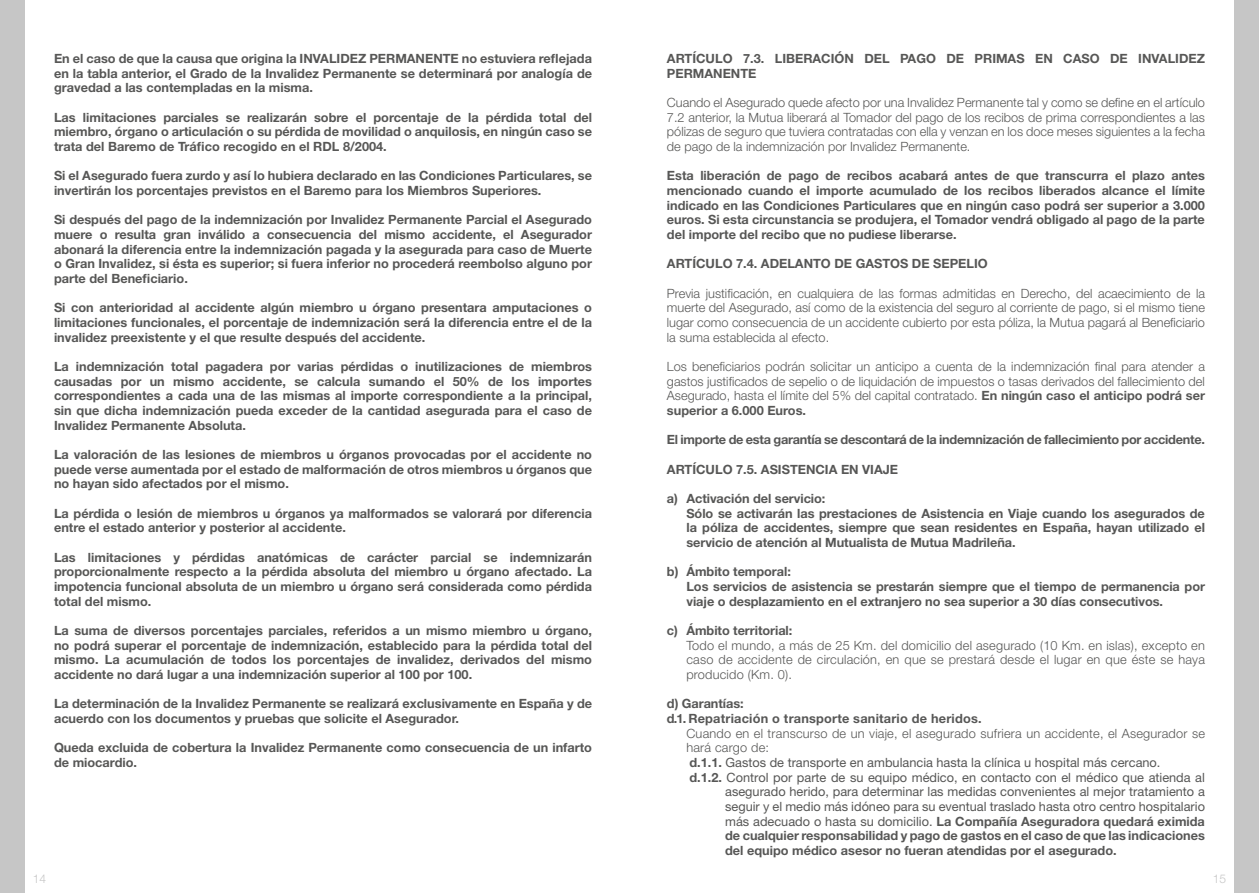
<style>
.page{position:relative;width:1259px;height:893px;background:#fff}
.page>*{position:absolute;margin:0;border:0;box-sizing:border-box;transform-origin:0 0}
.t1{font:700 12.75px/14.7px "Helvetica Neue LT Std";color:#575756;text-align:justify}
.t2{font:300 12.75px/14.7px "Helvetica Neue LT Std";color:#575756;text-align:justify}
.t3{font:12.75px "Helvetica Neue LT Std";color:#575756}
.t4{font:700 12.75px "Helvetica Neue LT Std";letter-spacing:-.02em;color:#575756}
.t5{font:300 12px "Helvetica Neue LT Std";color:#c6c6c6}
.s1{font-weight:700}
.s2{font-weight:400}
</style>
<div class="page">
<div style="left:0;top:0;width:25px;height:893px;background:#c6c6c6"></div>
<div style="left:1234px;top:0;width:25px;height:893px;background:#c6c6c6"></div>
<p class="t1" style="left:54px;top:51px;width:539px">En el caso de que la causa que origina la INVALIDEZ PERMANENTE no estuviera reflejada en la tabla anterior, el Grado de la Invalidez Permanente se determinará por analogía de gravedad a las contempladas en la misma.</p>
<p class="t1" style="left:54px;top:110px;width:539px">Las limitaciones parciales se realizarán sobre el porcentaje de la pérdida total del miembro, órgano o articulación o su pérdida de movilidad o anquilosis, en ningún caso se trata del Baremo de Tráfico recogido en el RDL 8/2004.</p>
<p class="t1" style="left:54px;top:168px;width:539px">Si el Asegurado fuera zurdo y así lo hubiera declarado en las Condiciones Particulares, se invertirán los porcentajes previstos en el Baremo para los Miembros Superiores.</p>
<p class="t1" style="left:54px;top:212px;width:539px">Si después del pago de la indemnización por Invalidez Permanente Parcial el Asegurado muere o resulta gran inválido a consecuencia del mismo accidente, el Asegurador abonará la diferencia entre la indemnización pagada y la asegurada para caso de Muerte o Gran Invalidez, si ésta es superior; si fuera inferior no procederá reembolso alguno por parte del Beneficiario.</p>
<p class="t1" style="left:54px;top:300px;width:539px">Si con anterioridad al accidente algún miembro u órgano presentara amputaciones o limitaciones funcionales, el porcentaje de indemnización será la diferencia entre el de la invalidez preexistente y el que resulte después del accidente.</p>
<p class="t1" style="left:54px;top:359px;width:539px">La indemnización total pagadera por varias pérdidas o inutilizaciones de miembros causadas por un mismo accidente, se calcula sumando el 50% de los importes correspondientes a cada una de las mismas al importe correspondiente a la principal, sin que dicha indemnización pueda exceder de la cantidad asegurada para el caso de Invalidez Permanente Absoluta.</p>
<p class="t1" style="left:54px;top:447px;width:539px">La valoración de las lesiones de miembros u órganos provocadas por el accidente no puede verse aumentada por el estado de malformación de otros miembros u órganos que no hayan sido afectados por el mismo.</p>
<p class="t1" style="left:54px;top:505px;width:539px">La pérdida o lesión de miembros u órganos ya malformados se valorará por diferencia entre el estado anterior y posterior al accidente.</p>
<p class="t1" style="left:54px;top:549px;width:539px">Las limitaciones y pérdidas anatómicas de carácter parcial se indemnizarán proporcionalmente respecto a la pérdida absoluta del miembro u órgano afectado. La impotencia funcional absoluta de un miembro u órgano será considerada como pérdida total del mismo.</p>
<p class="t1" style="left:54px;top:623px;width:539px">La suma de diversos porcentajes parciales, referidos a un mismo miembro u órgano, no podrá superar el porcentaje de indemnización, establecido para la pérdida total del mismo. La acumulación de todos los porcentajes de invalidez, derivados del mismo accidente no dará lugar a una indemnización superior al 100 por 100.</p>
<p class="t1" style="left:54px;top:696px;width:539px">La determinación de la Invalidez Permanente se realizará exclusivamente en España y de acuerdo con los documentos y pruebas que solicite el Asegurador.</p>
<p class="t1" style="left:54px;top:740px;width:539px">Queda excluida de cobertura la Invalidez Permanente como consecuencia de un infarto de miocardio.</p>
<p class="t1" style="left:667px;top:51px;width:539px">ARTÍCULO 7.3. LIBERACIÓN DEL PAGO DE PRIMAS EN CASO DE INVALIDEZ<br>PERMANENTE</p>
<p class="t2" style="left:667px;top:95px;width:539px">Cuando el Asegurado quede afecto por una Invalidez Permanente tal y como se define en el artículo 7.2 anterior, la Mutua liberará al Tomador del pago de los recibos de prima correspondientes a las pólizas de seguro que tuviera contratadas con ella y venzan en los doce meses siguientes a la fecha de pago de la indemnización por Invalidez Permanente.</p>
<p class="t1" style="left:667px;top:168px;width:539px">Esta liberación de pago de recibos acabará antes de que transcurra el plazo antes mencionado cuando el importe acumulado de los recibos liberados alcance el límite indicado en las Condiciones Particulares que en ningún caso podrá ser superior a 3.000 euros. Si esta circunstancia se produjera, el Tomador vendrá obligado al pago de la parte del importe del recibo que no pudiese liberarse.</p>
<p class="t1" style="left:667px;top:256px;width:322px">ARTÍCULO 7.4. ADELANTO DE GASTOS DE SEPELIO</p>
<p class="t2" style="left:667px;top:286px;width:539px">Previa justificación, en cualquiera de las formas admitidas en Derecho, del acaecimiento de la muerte del Asegurado, así como de la existencia del seguro al corriente de pago, si el mismo tiene lugar como consecuencia de un accidente cubierto por esta póliza, la Mutua pagará al Beneficiario la suma establecida al efecto.</p>
<p class="t2" style="left:667px;top:359px;width:539px">Los beneficiarios podrán solicitar un anticipo a cuenta de la indemnización final para atender a gastos justificados de sepelio o de liquidación de impuestos o tasas derivados del fallecimiento del Asegurado, hasta el límite del 5% del capital contratado. <span class="s1">En ningún caso el anticipo podrá ser superior a 6.000 Euros.</span></p>
<p class="t4" style="left:667px;top:432px;width:539px">El importe de esta garantía se descontará de la indemnización de fallecimiento por accidente.</p>
<p class="t1" style="left:667px;top:461px;width:233px">ARTÍCULO 7.5. ASISTENCIA EN VIAJE</p>
<p class="t1" style="left:686px;top:491px;width:520px;text-align:left;text-indent:-19px">a) Activación del servicio:<br>Sólo se activarán las prestaciones de Asistencia en Viaje cuando los asegurados de la póliza de accidentes, siempre que sean residentes en España, hayan utilizado el servicio de atención al Mutualista de Mutua Madrileña.</p>
<p class="t1" style="left:686px;top:564px;width:520px;text-align:left;text-indent:-19px">b) Ámbito temporal:<br>Los servicios de asistencia se prestarán siempre que el tiempo de permanencia por viaje o desplazamiento en el extranjero no sea superior a 30 días consecutivos.</p>
<p class="t1" style="left:667px;top:623px;width:127px">c) Ámbito territorial:</p>
<p class="t2" style="left:686px;top:637px;width:520px">Todo el mundo, a más de 25 Km. del domicilio del asegurado (10 Km. en islas), excepto en caso de accidente de circulación, en que se prestará desde el lugar en que éste se haya producido (Km. 0).</p>
<p class="t1" style="left:667px;top:696px;width:316px">d) Garantías:<br>d.1. Repatriación o transporte sanitario de heridos.</p>
<p class="t2" style="left:686px;top:725px;width:520px">Cuando en el transcurso de un viaje, el asegurado sufriera un accidente, el Asegurador se</p>
<p class="t2" style="left:686px;top:740px;width:84px">hará cargo de:</p>
<p class="t3" style="left:689px;top:755px;width:472px"><span class="s1">d.1.1.</span> Gastos de transporte en ambulancia hasta la clínica u hospital más cercano.</p>
<p class="t3" style="left:689px;top:769px;width:517px"><span class="s1">d.1.2.</span> Control por parte de su equipo médico, en contacto con el médico que atienda al</p>
<p class="t3" style="left:725px;top:784px;width:481px">asegurado herido, para determinar las medidas convenientes al mejor tratamiento a</p>
<p class="t3" style="left:725px;top:799px;width:481px">seguir y el medio más idóneo para su eventual traslado hasta otro centro hospitalario</p>
<p class="t1" style="left:725px;top:813px;width:481px"><span class="s2">más adecuado o hasta su domicilio.</span> La Compañía Aseguradora quedará eximida</p>
<p class="t1" style="left:725px;top:828px;width:481px">de cualquier responsabilidad y pago de gastos en el caso de que las indicaciones</p>
<p class="t1" style="left:725px;top:843px;width:393px">del equipo médico asesor no fueran atendidas por el asegurado.</p>
<p class="t5" style="left:33px;top:871px;width:15px">14</p>
<p class="t5" style="left:1213px;top:871px;width:15px">15</p>
</div>
